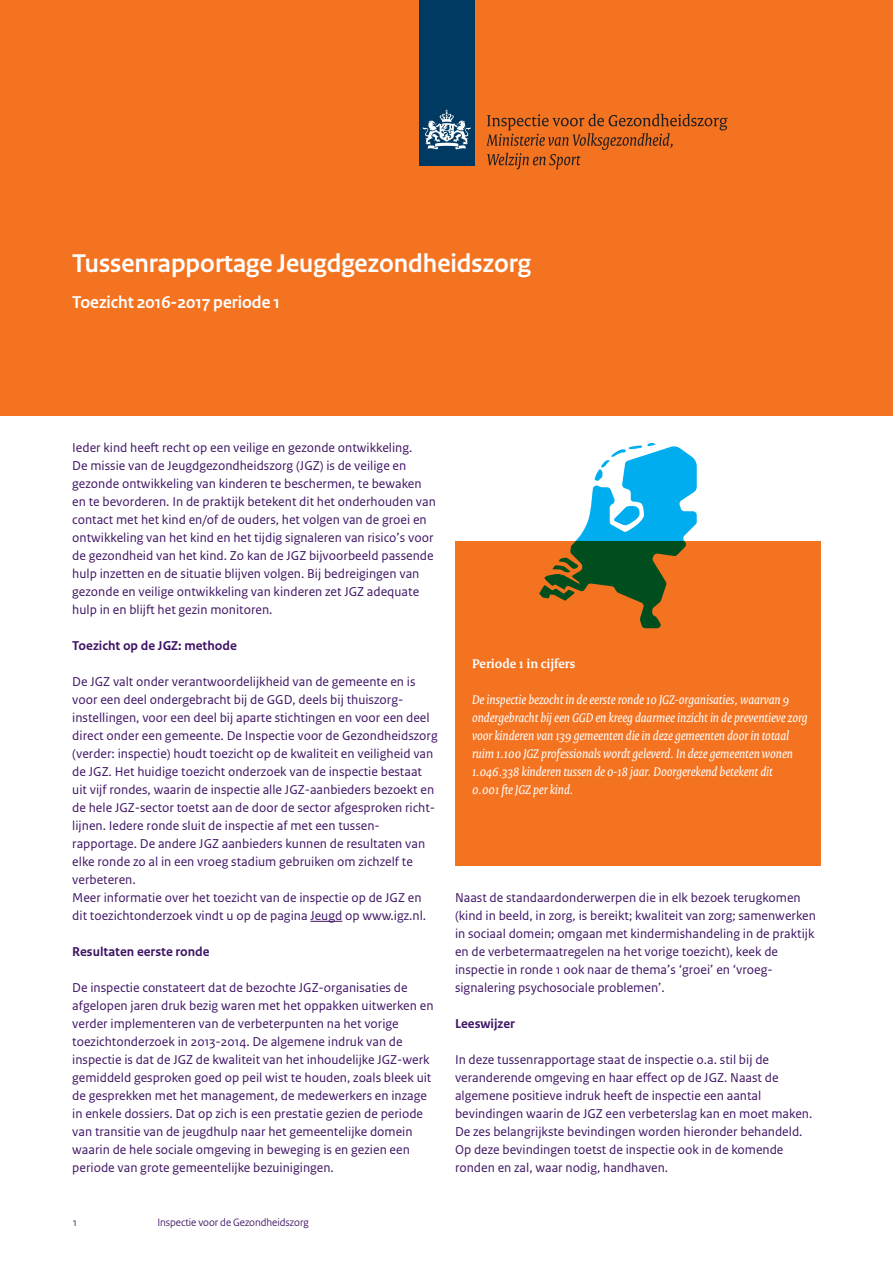
<style>
.page{position:relative;width:893px;height:1263px;background:#fff}
.page>*{position:absolute;margin:0;border:0;box-sizing:border-box;transform-origin:0 0}
.t1{font:700 27px "Rijksoverheid Sans Heading";color:#fff}
.t2{font:700 18px "Rijksoverheid Sans Heading";color:#fff}
.t3{font:13.5px/18px "Rijksoverheid Sans Text";color:#3f1464}
.t4{font:italic 13.5px/18px "Rijksoverheid Serif";color:#fff}
.t5{font:700 13.5px "Rijksoverheid Sans Text";color:#3f1464}
.t6{font:700 13.5px "Rijksoverheid Serif";color:#fff}
.t7{font:11.25px "Rijksoverheid Sans";color:#3f1464}
</style>
<div class="page">
<div style="left:455px;top:542px;width:366px;height:324px;background:#f47321"></div>
<hr style="left:310px;top:921px;width:32px;height:1px;background:#3f1464">
<div style="left:0;top:0;width:893px;height:416px;background:#f47321"></div>
<div style="left:419px;top:0;width:55px;height:165px;background:#003a62"></div>
<svg style="left:423px;top:110px;width:48px;height:40px"></svg>
<svg style="left:487px;top:114px;width:240px;height:55px"></svg>
<svg style="left:539px;top:443px;width:158px;height:185px"></svg>
<h1 class="t1" style="left:72px;top:248px;width:460px">Tussenrapportage Jeugdgezondheidszorg</h1>
<h2 class="t2" style="left:72px;top:292px;width:209px">Toezicht 2016-2017 periode 1</h2>
<p class="t3" style="left:72px;top:439px;width:365px">Ieder kind heeft recht op een veilige en gezonde ontwikkeling.<br>De missie van de Jeugdgezondheidszorg (JGZ) is de veilige en gezonde ontwikkeling van kinderen te beschermen, te bewaken en te bevorderen. In de praktijk betekent dit het onderhouden van contact met het kind en/of de ouders, het volgen van de groei en ontwikkeling van het kind en het tijdig signaleren van risico’s voor de gezondheid van het kind. Zo kan de JGZ bijvoorbeeld passende hulp inzetten en de situatie blijven volgen. Bij bedreigingen van gezonde en veilige ontwikkeling van kinderen zet JGZ adequate hulp in en blijft het gezin monitoren.</p>
<p class="t5" style="left:72px;top:638px;width:166px">Toezicht op de JGZ: methode</p>
<p class="t3" style="left:72px;top:673px;width:367px">De JGZ valt onder verantwoordelijkheid van de gemeente en is voor een deel ondergebracht bij de GGD, deels bij thuiszorg&shy;instellingen, voor een deel bij aparte stichtingen en voor een deel direct onder een gemeente. De Inspectie voor de Gezondheidszorg (verder: inspectie) houdt toezicht op de kwaliteit en veiligheid van de JGZ. Het huidige toezicht onderzoek van de inspectie bestaat uit vijf rondes, waarin de inspectie alle JGZ-aanbieders bezoekt en de hele JGZ-sector toetst aan de door de sector afgesproken richt&shy;lijnen. Iedere ronde sluit de inspectie af met een tussen&shy;rapportage. De andere JGZ aanbieders kunnen de resultaten van elke ronde zo al in een vroeg stadium gebruiken om zichzelf te verbeteren.<br>Meer informatie over het toezicht van de inspectie op de JGZ en dit toezichtonderzoek vindt u op de pagina Jeugd op www.igz.nl.</p>
<p class="t5" style="left:72px;top:944px;width:139px">Resultaten eerste ronde</p>
<p class="t3" style="left:72px;top:979px;width:363px">De inspectie constateert dat de bezochte JGZ-organisaties de afgelopen jaren druk bezig waren met het oppakken uitwerken en verder implementeren van de verbeterpunten na het vorige toezichtonderzoek in 2013-2014. De algemene indruk van de inspectie is dat de JGZ de kwaliteit van het inhoudelijke JGZ-werk gemiddeld gesproken goed op peil wist te houden, zoals bleek uit de gesprekken met het management, de medewerkers en inzage in enkele dossiers. Dat op zich is een prestatie gezien de periode van transitie van de jeugdhulp naar het gemeentelijke domein waarin de hele sociale omgeving in beweging is en gezien een periode van grote gemeentelijke bezuinigingen.</p>
<p class="t7" style="left:72px;top:1216px;width:7px">1</p>
<p class="t7" style="left:157px;top:1216px;width:153px">Inspectie voor de Gezondheidszorg</p>
<p class="t6" style="left:472px;top:655px;width:105px">Periode 1 in cijfers</p>
<p class="t4" style="left:472px;top:690px;width:337px">De inspectie bezocht in de eerste ronde 10 JGZ-organisaties, waarvan 9 ondergebracht bij een GGD en kreeg daarmee inzicht in de preventieve zorg voor kinderen van 139 gemeenten die in deze gemeenten door in totaal ruim 1.100 JGZ professionals wordt geleverd. In deze gemeenten wonen 1.046.338 kinderen tussen de 0-18 jaar. Doorgerekend betekent dit<br>0.001 fte JGZ per kind.</p>
<p class="t3" style="left:455px;top:889px;width:362px">Naast de standaardonderwerpen die in elk bezoek terugkomen (kind in beeld, in zorg, is bereikt; kwaliteit van zorg; samenwerken in sociaal domein; omgaan met kindermishandeling in de praktijk en de verbetermaatregelen na het vorige toezicht), keek de inspectie in ronde 1 ook naar de thema’s ‘groei’ en ‘vroeg&shy;signalering psychosociale problemen’.</p>
<p class="t5" style="left:455px;top:1016px;width:61px">Leeswijzer</p>
<p class="t3" style="left:455px;top:1051px;width:359px">In deze tussenrapportage staat de inspectie o.a. stil bij de veranderende omgeving en haar effect op de JGZ. Naast de algemene positieve indruk heeft de inspectie een aantal bevindingen waarin de JGZ een verbeterslag kan en moet maken.<br>De zes belangrijkste bevindingen worden hieronder behandeld.<br>Op deze bevindingen toetst de inspectie ook in de komende ronden en zal, waar nodig, handhaven.</p>
</div>
